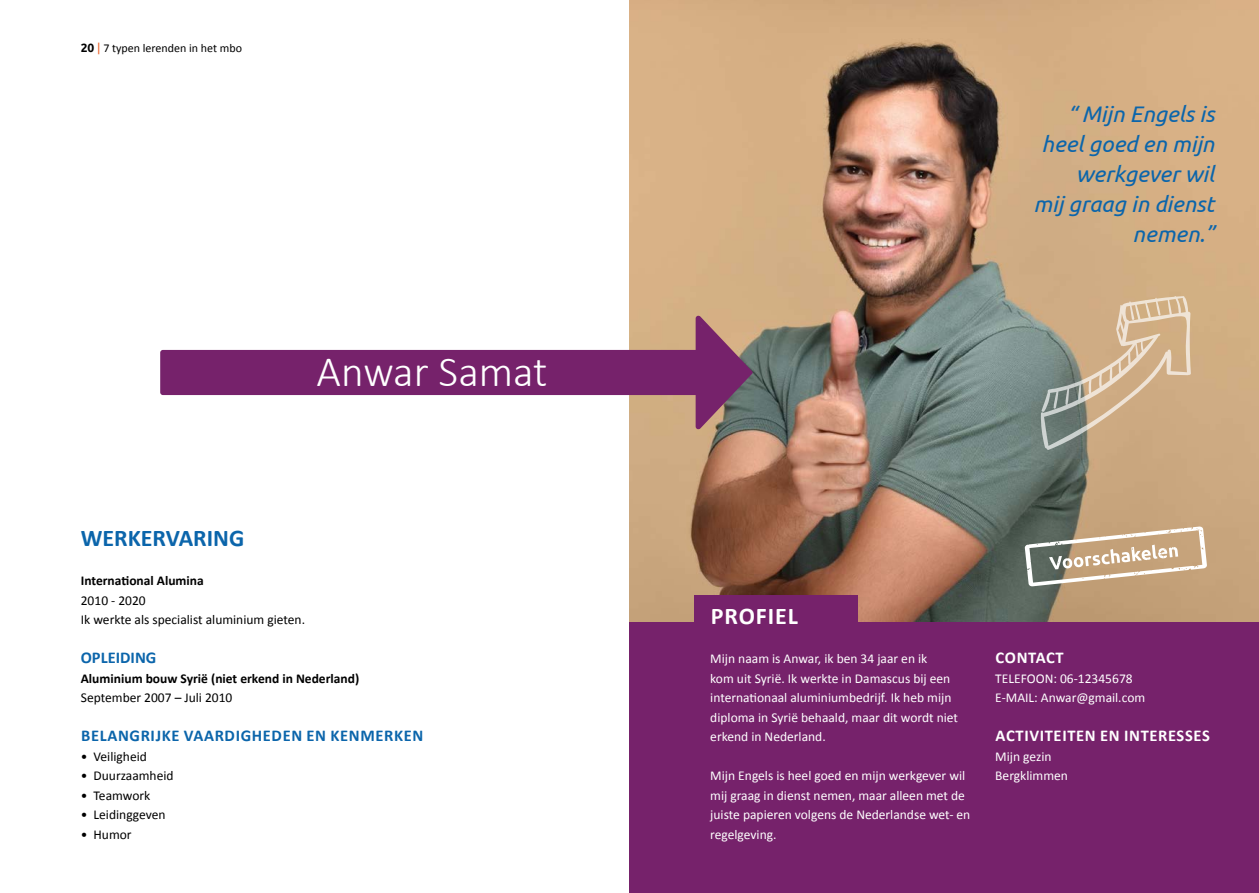
<style>
.page{position:relative;width:1259px;height:893px;background:#fff}
.page>*{position:absolute;margin:0;border:0;box-sizing:border-box;transform-origin:0 0}
.t1{font:300 43.5px "Calibri";color:#fff}
.t2{font:700 24px "Calibri";color:#0b65ab}
.t3{font:700 24px "Calibri";letter-spacing:.04em;color:#fff}
.t4{font:italic 22.5px/30px "Ubuntu";color:#0b65ab;text-align:right}
.t5{font:700 16.5px "Calibri";letter-spacing:.04em;color:#0b65ab}
.t6{font:700 16.5px "Calibri";letter-spacing:.04em;color:#fff}
.t7{font:700 16.5px "Calibri";color:#0b65ab}
.t8{font:13.5px/19.5px "Calibri";color:#fff}
.t9{font:13.5px/19.5px "Calibri";color:#000}
.t10{font:700 13.5px "Calibri";color:#000}
.t11{font:12px "Calibri";color:#000}
.s1{font-family:"Ubuntu";font-weight:700}
.s2{font-family:"Ubuntu";color:#eb6129}
</style>
<div class="page">
<img style="left:629px;top:0;width:630px;height:623px">
<div style="left:629px;top:623px;width:630px;height:270px;background:#76226b"></div>
<div style="left:694px;top:595px;width:164px;height:42px;background:#76226b"></div>
<svg style="left:160px;top:315px;width:592px;height:114px"></svg>
<svg style="left:1040px;top:296px;width:150px;height:154px"></svg>
<svg style="left:1024px;top:526px;width:183px;height:60px"></svg>
<p class="t11" style="left:81px;top:40px;width:163px"><span class="s1">20</span> <span class="s2">|</span> 7 typen lerenden in het mbo</p>
<h1 class="t1" style="left:316px;top:344px;width:233px">Anwar Samat</h1>
<h2 class="t2" style="left:81px;top:521px;width:165px">WERKERVARING</h2>
<p class="t10" style="left:81px;top:571px;width:125px">International Alumina</p>
<p class="t9" style="left:81px;top:590px;width:226px">2010 - 2020<br>Ik werkte als specialist aluminium gieten.</p>
<p class="t7" style="left:81px;top:646px;width:77px">OPLEIDING</p>
<p class="t10" style="left:81px;top:668px;width:280px">Aluminium bouw Syrië (niet erkend in Nederland)</p>
<p class="t9" style="left:81px;top:687px;width:153px">September 2007 – Juli 2010</p>
<p class="t5" style="left:81px;top:724px;width:344px">BELANGRIJKE VAARDIGHEDEN EN KENMERKEN</p>
<p class="t9" style="left:81px;top:746px;width:68px">• Veiligheid</p>
<p class="t9" style="left:81px;top:765px;width:94px">• Duurzaamheid</p>
<p class="t9" style="left:81px;top:785px;width:71px">• Teamwork</p>
<p class="t9" style="left:81px;top:804px;width:86px">• Leidinggeven</p>
<p class="t9" style="left:81px;top:824px;width:52px">• Humor</p>
<h3 class="t4" style="left:1033px;top:98px;width:182px">“ Mijn Engels is heel goed en mijn werkgever wil<br>mij graag in dienst nemen.”</h3>
<h2 class="t3" style="left:711px;top:599px;width:89px">PROFIEL</h2>
<p class="t8" style="left:710px;top:648px;width:249px">Mijn naam is Anwar, ik ben 34 jaar en ik<br>kom uit Syrië. Ik werkte in Damascus bij een internationaal aluminiumbedrijf. Ik heb mijn diploma in Syrië behaald, maar dit wordt niet erkend in Nederland.</p>
<p class="t8" style="left:710px;top:765px;width:262px">Mijn Engels is heel goed en mijn werkgever wil mij graag in dienst nemen, maar alleen met de juiste papieren volgens de Nederlandse wet- en regelgeving.</p>
<p class="t6" style="left:995px;top:646px;width:70px">CONTACT</p>
<p class="t8" style="left:995px;top:668px;width:151px">TELEFOON: 06-12345678<br>E-MAIL: Anwar@gmail.com</p>
<p class="t6" style="left:995px;top:724px;width:216px">ACTIVITEITEN EN INTERESSES</p>
<p class="t8" style="left:995px;top:746px;width:74px">Mijn gezin<br>Bergklimmen</p>
</div>
